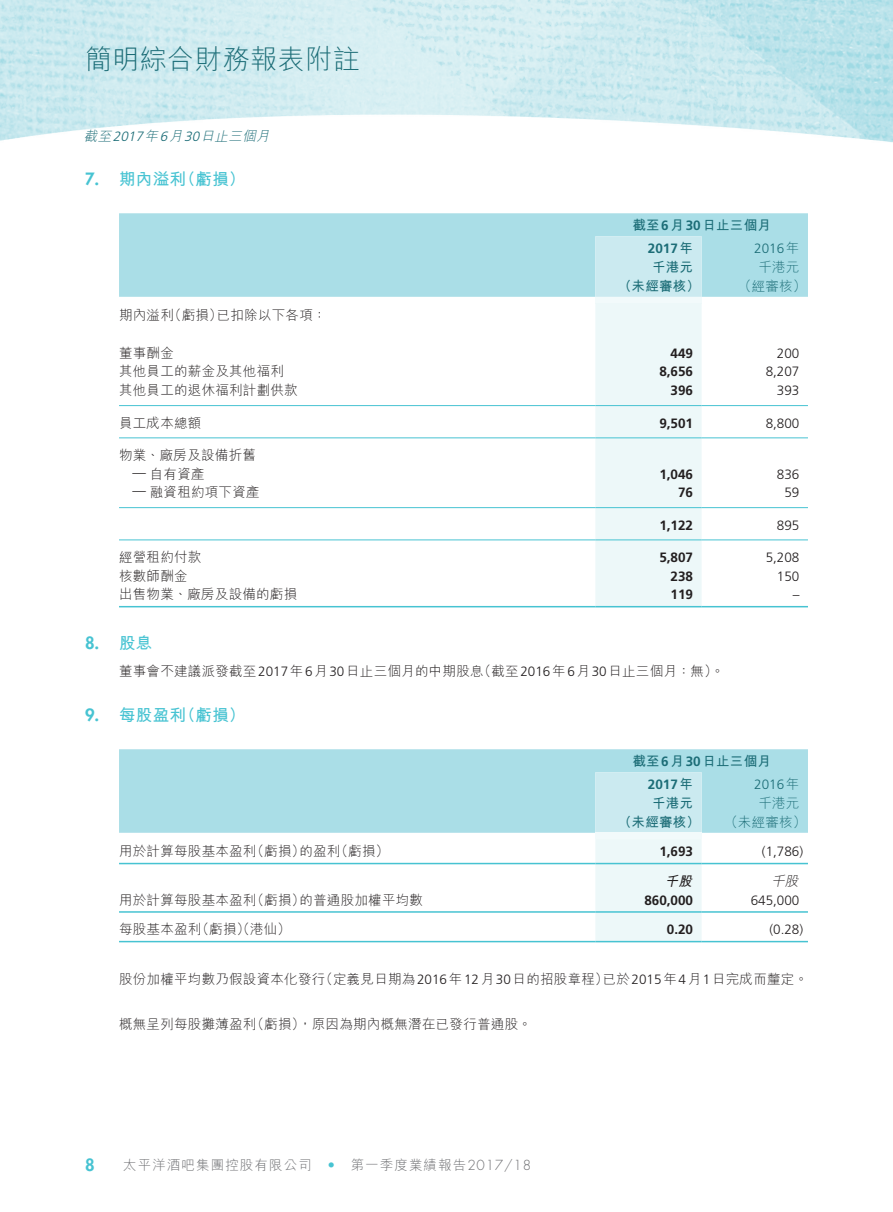
<style>
.page{position:relative;width:893px;height:1212px;background:#fff}
.page>*{position:absolute;margin:0;border:0;box-sizing:border-box;transform-origin:0 0}
.t1{font:300 27px "M Hei HK";letter-spacing:.02em;color:#1c6d77}
._01_H1{font:700 16.5px "M Hei HK";letter-spacing:.02em;color:#47c3d2}
._01_H1-2{font:800 16.5px "Futura Std";color:#47c3d2}
._50_Table_txt{font:300 13.5px "M Hei HK";letter-spacing:.02em;color:#231f20}
._00_txt{font:300 13.5px "M Hei HK";letter-spacing:.02em;color:#231f20}
._50_Table_txt-2{font:300 13.5px "Frutiger LT Std";color:#231f20}
._50_Table_txt-3{font:700 13.5px "Frutiger LT Std";color:#231f20}
._50_Table_txt-4{font:700 13.5px "M Hei HK";letter-spacing:.02em;color:#1c6d77}
.t2{font:300 13.5px "M Hei HK";letter-spacing:.08em;color:#6c6d70}
._50_Table_txt-5{font:300 13.5px "M Hei HK";letter-spacing:.02em;color:#1c6d77}
.t3{font:italic 300 13.5px "M Hei HK";color:#1c6d77}
._50_Table_txt-6{font:300 13.5px "Frutiger LT Std";color:#1c6d77}
._50_Table_txt-7{font:700 13.5px "Frutiger LT Std";color:#1c6d77}
._50_Table_txt-8{font:italic 300 13.5px "M Hei HK";color:#231f20}
._50_Table_txt-9{font:italic 700 13.5px "M Hei HK";color:#231f20}
.t4{font:300 13.5px "Futura Std";color:#47c3d2}
.s1{font-family:"Frutiger LT Std"}
.s2{font-family:"M Hei HK"}
.s3{font-family:"Futura Std"}
</style>
<div class="page">
<img style="left:0;top:0;width:893px;height:143px">
<div style="left:119px;top:213px;width:689px;height:84px;background:#aadee7"></div>
<div style="left:595px;top:236px;width:107px;height:61px;background:#cbeaf0"></div>
<div style="left:595px;top:297px;width:107px;height:6px;background:#f2fafb"></div>
<div style="left:595px;top:303px;width:107px;height:303px;background:#edf8f9"></div>
<hr style="left:119px;top:405px;width:476px;height:1px;background:#47c3d2">
<hr style="left:595px;top:405px;width:107px;height:1px;background:#47c3d2">
<hr style="left:702px;top:405px;width:106px;height:1px;background:#47c3d2">
<hr style="left:119px;top:437px;width:476px;height:1px;background:#47c3d2">
<hr style="left:595px;top:437px;width:107px;height:1px;background:#47c3d2">
<hr style="left:702px;top:437px;width:106px;height:1px;background:#47c3d2">
<hr style="left:119px;top:507px;width:476px;height:1px;background:#47c3d2">
<hr style="left:595px;top:507px;width:107px;height:1px;background:#47c3d2">
<hr style="left:702px;top:507px;width:106px;height:1px;background:#47c3d2">
<hr style="left:119px;top:539px;width:476px;height:1px;background:#47c3d2">
<hr style="left:595px;top:539px;width:107px;height:1px;background:#47c3d2">
<hr style="left:702px;top:539px;width:106px;height:1px;background:#47c3d2">
<hr style="left:119px;top:606px;width:476px;height:1px;background:#47c3d2">
<hr style="left:595px;top:606px;width:107px;height:1px;background:#47c3d2">
<hr style="left:702px;top:606px;width:106px;height:1px;background:#47c3d2">
<div style="left:119px;top:749px;width:689px;height:84px;background:#aadee7"></div>
<div style="left:595px;top:772px;width:107px;height:61px;background:#cbeaf0"></div>
<div style="left:595px;top:833px;width:107px;height:6px;background:#f2fafb"></div>
<div style="left:595px;top:839px;width:107px;height:102px;background:#edf8f9"></div>
<hr style="left:119px;top:863px;width:476px;height:1px;background:#47c3d2">
<hr style="left:595px;top:863px;width:107px;height:1px;background:#47c3d2">
<hr style="left:702px;top:863px;width:106px;height:1px;background:#47c3d2">
<hr style="left:119px;top:911px;width:476px;height:2px;background:#47c3d2">
<hr style="left:595px;top:911px;width:107px;height:2px;background:#47c3d2">
<hr style="left:702px;top:911px;width:106px;height:2px;background:#47c3d2">
<hr style="left:119px;top:941px;width:476px;height:1px;background:#47c3d2">
<hr style="left:595px;top:941px;width:107px;height:1px;background:#47c3d2">
<hr style="left:702px;top:941px;width:106px;height:1px;background:#47c3d2">
<h1 class="t1" style="left:85px;top:45px;width:276px">簡明綜合財務報表附註</h1>
<p class="t3" style="left:84px;top:129px;width:190px">截至<span class="s1">2017</span>年<span class="s1">6</span>月<span class="s1">30</span>日止三個月</p>
<p class="_01_H1-2" style="left:85px;top:168px;width:16px">7.</p>
<p class="_01_H1-2" style="left:85px;top:632px;width:16px">8.</p>
<p class="_01_H1-2" style="left:85px;top:704px;width:16px">9.</p>
<p class="_01_H1" style="left:119px;top:167px;width:68px">期內溢利</p>
<p class="_01_H1" style="left:179px;top:167px;width:68px">（虧損(</p>
<p class="_50_Table_txt" style="left:168px;top:308px;width:56px">（虧損）</p>
<p class="_50_Table_txt" style="left:217px;top:308px;width:111px">已扣除以下各項：</p>
<p class="_50_Table_txt" style="left:119px;top:308px;width:56px">期內溢利</p>
<p class="_50_Table_txt" style="left:119px;top:346px;width:56px">董事酬金</p>
<p class="_50_Table_txt" style="left:119px;top:365px;width:166px">其他員工的薪金及其他福利</p>
<p class="_50_Table_txt" style="left:119px;top:383px;width:180px">其他員工的退休福利計劃供款</p>
<p class="_50_Table_txt" style="left:119px;top:416px;width:84px">員工成本總額</p>
<p class="_50_Table_txt" style="left:119px;top:448px;width:138px">物業、廠房及設備折舊</p>
<p class="_50_Table_txt" style="left:150px;top:467px;width:56px">自有資產</p>
<p class="_50_Table_txt-2" style="left:133px;top:464px;width:15px">—</p>
<p class="_50_Table_txt" style="left:150px;top:485px;width:111px">融資租約項下資產</p>
<p class="_50_Table_txt-2" style="left:133px;top:483px;width:15px">—</p>
<p class="_50_Table_txt" style="left:119px;top:550px;width:84px">經營租約付款</p>
<p class="_50_Table_txt" style="left:119px;top:569px;width:70px">核數師酬金</p>
<p class="_50_Table_txt" style="left:119px;top:587px;width:180px">出售物業、廠房及設備的虧損</p>
<p class="_01_H1" style="left:119px;top:631px;width:35px">股息</p>
<p class="_50_Table_txt-4" style="left:632px;top:216px;width:140px">截至<span class="s1">6</span>月<span class="s1">30</span>日止三個月</p>
<p class="_50_Table_txt-6" style="left:754px;top:241px;width:47px">2016 <span class="s2">年</span></p>
<p class="_50_Table_txt-7" style="left:648px;top:241px;width:47px">2017<span class="s2">年</span></p>
<p class="_50_Table_txt-4" style="left:652px;top:257px;width:43px">千港元</p>
<p class="_50_Table_txt-5" style="left:758px;top:260px;width:43px">千港元</p>
<p class="_50_Table_txt-4" style="left:618px;top:276px;width:83px">（未經審核）</p>
<p class="_50_Table_txt-5" style="left:738px;top:279px;width:70px">（經審核(</p>
<p class="_50_Table_txt-3" style="left:671px;top:345px;width:24px">449</p>
<p class="_50_Table_txt-2" style="left:777px;top:345px;width:24px">200</p>
<p class="_50_Table_txt-3" style="left:659px;top:364px;width:35px">8,656</p>
<p class="_50_Table_txt-2" style="left:766px;top:364px;width:35px">8,207</p>
<p class="_50_Table_txt-3" style="left:671px;top:383px;width:24px">396</p>
<p class="_50_Table_txt-2" style="left:777px;top:383px;width:24px">393</p>
<p class="_50_Table_txt-3" style="left:659px;top:415px;width:35px">9,501</p>
<p class="_50_Table_txt-2" style="left:766px;top:415px;width:35px">8,800</p>
<p class="_50_Table_txt-3" style="left:659px;top:466px;width:35px">1,046</p>
<p class="_50_Table_txt-2" style="left:777px;top:466px;width:24px">836</p>
<p class="_50_Table_txt-3" style="left:678px;top:485px;width:17px">76</p>
<p class="_50_Table_txt-2" style="left:784px;top:485px;width:17px">59</p>
<p class="_50_Table_txt-3" style="left:659px;top:517px;width:35px">1,122</p>
<p class="_50_Table_txt-2" style="left:777px;top:517px;width:24px">895</p>
<p class="_50_Table_txt-3" style="left:659px;top:549px;width:35px">5,807</p>
<p class="_50_Table_txt-2" style="left:766px;top:549px;width:35px">5,208</p>
<p class="_50_Table_txt-3" style="left:671px;top:568px;width:24px">238</p>
<p class="_50_Table_txt-2" style="left:777px;top:568px;width:24px">150</p>
<p class="_50_Table_txt-3" style="left:671px;top:587px;width:24px">119</p>
<p class="_50_Table_txt-2" style="left:793px;top:587px;width:8px">–</p>
<p class="_00_txt" style="left:478px;top:664px;width:248px">（截至<span class="s1">2016</span>年<span class="s1">6</span>月<span class="s1">30</span>日止三個月：無。(</p>
<p class="_00_txt" style="left:119px;top:664px;width:366px">董事會不建議派發截至<span class="s1">2017</span>年<span class="s1">6</span>月<span class="s1">30</span>日止三個月的中期股息</p>
<p class="_01_H1" style="left:179px;top:703px;width:68px">（虧損(</p>
<p class="_01_H1" style="left:119px;top:703px;width:68px">每股盈利</p>
<p class="_50_Table_txt-4" style="left:632px;top:751px;width:140px">截至<span class="s1">6</span>月<span class="s1">30</span>日止三個月</p>
<p class="_50_Table_txt-6" style="left:754px;top:777px;width:47px">2016 <span class="s2">年</span></p>
<p class="_50_Table_txt-7" style="left:648px;top:777px;width:47px">2017<span class="s2">年</span></p>
<p class="_50_Table_txt-4" style="left:652px;top:793px;width:43px">千港元</p>
<p class="_50_Table_txt-5" style="left:758px;top:796px;width:43px">千港元</p>
<p class="_50_Table_txt-4" style="left:618px;top:812px;width:83px">（未經審核）</p>
<p class="_50_Table_txt-5" style="left:724px;top:815px;width:83px">（未經審核(</p>
<p class="_50_Table_txt" style="left:251px;top:844px;width:56px">（虧損）</p>
<p class="_50_Table_txt" style="left:335px;top:844px;width:56px">（虧損(</p>
<p class="_50_Table_txt" style="left:119px;top:844px;width:139px">用於計算每股基本盈利</p>
<p class="_50_Table_txt" style="left:299px;top:844px;width:43px">的盈利</p>
<p class="_50_Table_txt-3" style="left:659px;top:843px;width:35px">1,693</p>
<p class="_50_Table_txt-2" style="left:762px;top:844px;width:43px">)1,786(</p>
<p class="_50_Table_txt-9" style="left:665px;top:871px;width:32px">千股</p>
<p class="_50_Table_txt-8" style="left:771px;top:874px;width:32px">千股</p>
<p class="_50_Table_txt" style="left:251px;top:893px;width:56px">（虧損）</p>
<p class="_50_Table_txt" style="left:119px;top:893px;width:139px">用於計算每股基本盈利</p>
<p class="_50_Table_txt" style="left:299px;top:893px;width:125px">的普通股加權平均數</p>
<p class="_50_Table_txt-3" style="left:644px;top:892px;width:50px">860,000</p>
<p class="_50_Table_txt-2" style="left:751px;top:892px;width:50px">645,000</p>
<p class="_50_Table_txt" style="left:196px;top:922px;width:97px">（虧損）（港仙(</p>
<p class="_50_Table_txt" style="left:119px;top:922px;width:84px">每股基本盈利</p>
<p class="_50_Table_txt-3" style="left:667px;top:921px;width:28px">0.20</p>
<p class="_50_Table_txt-2" style="left:769px;top:922px;width:35px">)0.28(</p>
<p class="_00_txt" style="left:319px;top:972px;width:290px">（定義見日期為<span class="s1">2016</span>年<span class="s1">12</span>月<span class="s1">30</span>日的招股章程）</p>
<p class="_00_txt" style="left:603px;top:972px;width:207px">已於<span class="s1">2015</span>年<span class="s1">4</span>月<span class="s1">1</span>日完成而釐定。</p>
<p class="_00_txt" style="left:119px;top:972px;width:208px">股份加權平均數乃假設資本化發行</p>
<p class="_00_txt" style="left:251px;top:1017px;width:282px">（虧損，）原因為期內概無潛在已發行普通股。</p>
<p class="_00_txt" style="left:119px;top:1017px;width:139px">概無呈列每股攤薄盈利</p>
<p class="_01_H1-2" style="left:85px;top:1155px;width:11px">8</p>
<p class="t2" style="left:123px;top:1158px;width:190px">太平洋酒吧集團控股有限公司</p>
<p class="t4" style="left:327px;top:1157px;width:10px">•</p>
<p class="t2" style="left:351px;top:1158px;width:182px">第一季度業績報告<span class="s3">2017/18</span></p>
</div>
